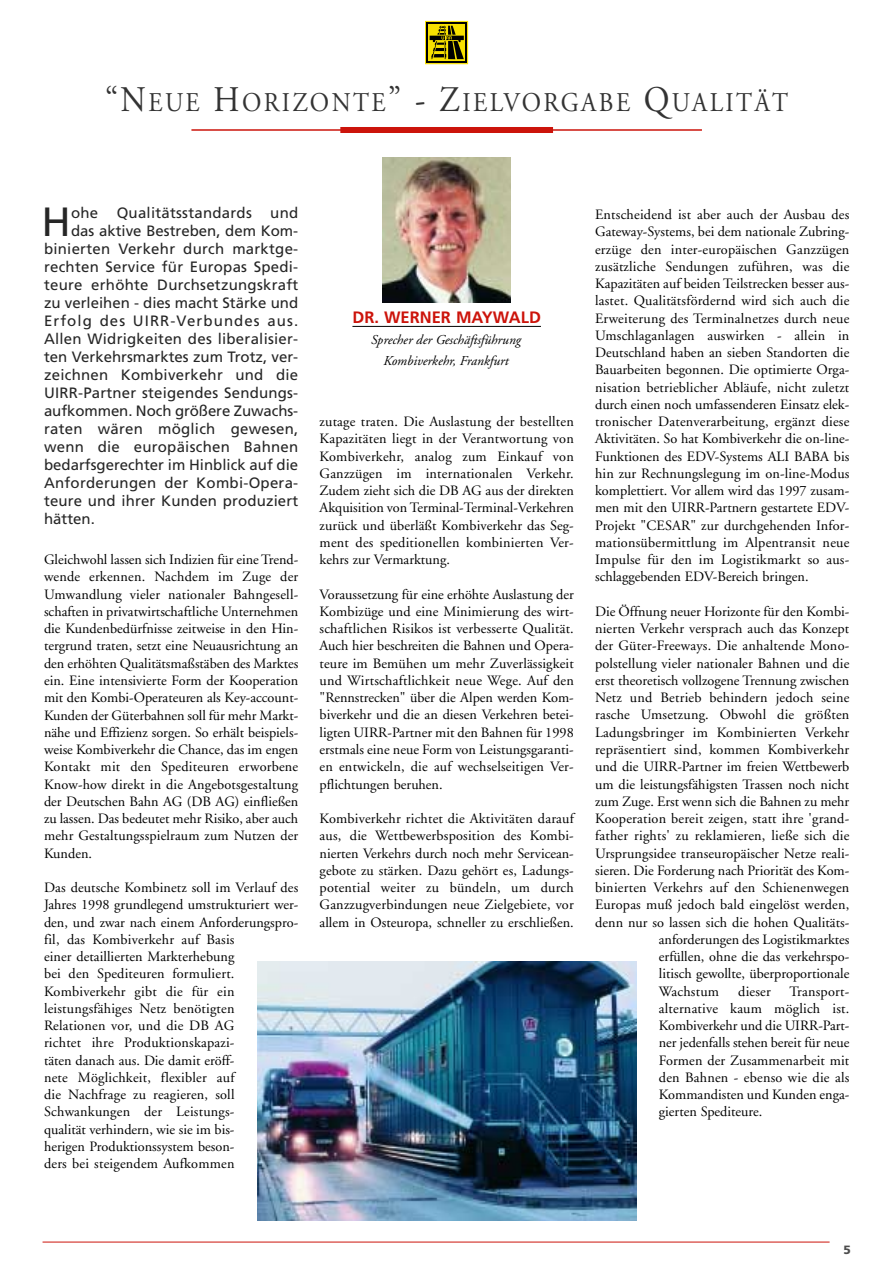
<style>
.page{position:relative;width:893px;height:1262px;background:#fff}
.page>*{position:absolute;margin:0;border:0;box-sizing:border-box;transform-origin:0 0}
.t1{font:40.8px "Frutiger";color:#262626}
.t2{font:27px "Adobe Garamond";letter-spacing:.1em;color:#333;scale:.9 1}
.t3{font:700 16.5px "Frutiger";color:#cc140b}
.t4{font:15px "Frutiger";letter-spacing:.015em;color:#262626}
.t5{font:15px "Frutiger";letter-spacing:-.005em;color:#262626}
.t6{font:15px "Frutiger";letter-spacing:.07em;color:#262626}
.t7{font:14.25px/17.2px "Adobe Garamond";letter-spacing:.01em;color:#000;text-align:justify}
.t8{font:italic 13.5px/21px "Adobe Garamond";color:#000;text-align:center}
.t9{font:900 12px "Frutiger";color:#4d4d4d}
.s1{font-size:36px}
</style>
<div class="page">
<hr style="left:352px;top:326px;width:189px;height:1px;background:#000">
<div style="left:340px;top:127px;width:213px;height:6px;background:#cc140b"></div>
<hr style="left:191px;top:129px;width:511px;height:2px;background:#cc140b">
<hr style="left:43px;top:1241px;width:786px;height:1px;background:#cc140b">
<img style="left:383px;top:157px;width:127px;height:145px">
<svg style="left:425px;top:21px;width:42px;height:43px"></svg>
<div style="left:426px;top:22px;width:40px;height:41px;background:linear-gradient(to bottom,#f7e000,#f7e000)"></div>
<svg style="left:428px;top:24px;width:36px;height:37px"></svg>
<svg style="left:429px;top:26px;width:35px;height:33px"></svg>
<img style="left:257px;top:961px;width:379px;height:259px">
<h2 class="t2" style="left:105px;top:92px;width:760px"><span class="s1">“N</span>EUE <span class="s1">H</span>ORIZONTE<span class="s1">” - Z</span>IELVORGABE <span class="s1">Q</span>UALITÄT</h2>
<h1 class="t1" style="left:42px;top:206px;width:31px">H</h1>
<p class="t4" style="left:71px;top:207px;width:229px">ohe Qualitätsstandards und</p>
<p class="t4" style="left:71px;top:225px;width:229px">das aktive Bestreben, dem Kom-</p>
<p class="t4" style="left:44px;top:243px;width:256px">binierten Verkehr durch marktge-</p>
<p class="t4" style="left:44px;top:261px;width:256px">rechten Service für Europas Spedi-</p>
<p class="t4" style="left:44px;top:279px;width:256px">teure erhöhte Durchsetzungskraft</p>
<p class="t4" style="left:44px;top:297px;width:256px">zu verleihen - dies macht Stärke und</p>
<p class="t6" style="left:44px;top:315px;width:256px">Erfolg des UIRR-Verbundes aus.</p>
<p class="t4" style="left:44px;top:333px;width:256px">Allen Widrigkeiten des liberalisier-</p>
<p class="t4" style="left:44px;top:351px;width:256px">ten Verkehrsmarktes zum Trotz, ver-</p>
<p class="t4" style="left:44px;top:369px;width:256px">zeichnen Kombiverkehr und die</p>
<p class="t4" style="left:44px;top:387px;width:256px">UIRR-Partner steigendes Sendungs-</p>
<p class="t5" style="left:44px;top:405px;width:256px">aufkommen. Noch größere Zuwachs-</p>
<p class="t4" style="left:44px;top:423px;width:256px">raten wären möglich gewesen,</p>
<p class="t4" style="left:44px;top:441px;width:256px">wenn die europäischen Bahnen</p>
<p class="t4" style="left:44px;top:459px;width:256px">bedarfsgerechter im Hinblick auf die</p>
<p class="t4" style="left:44px;top:477px;width:256px">Anforderungen der Kombi-Opera-</p>
<p class="t4" style="left:44px;top:495px;width:256px">teure und ihrer Kunden produziert</p>
<p class="t4" style="left:44px;top:513px;width:52px">hätten.</p>
<p class="t7" style="left:44px;top:552px;width:256px">Gleichwohl lassen sich Indizien für eine Trend&shy;wende erkennen. Nachdem im Zuge der Umwandlung vieler nationaler Bahngesell&shy;schaften in privatwirtschaftliche Unternehmen die Kundenbedürfnisse zeitweise in den Hin&shy;tergrund traten, setzt eine Neuausrichtung an den erhöhten Qualitätsmaßstäben des Marktes ein. Eine intensivierte Form der Kooperation mit den Kombi-Operateuren als Key-account-Kunden der Güterbahnen soll für mehr Markt&shy;nähe und Effizienz sorgen. So erhält beispiels&shy;weise Kombiverkehr die Chance, das im engen Kontakt mit den Spediteuren erworbene Know-how direkt in die Angebotsgestaltung der Deutschen Bahn AG (DB AG) einfließen zu lassen. Das bedeutet mehr Risiko, aber auch mehr Gestaltungsspielraum zum Nutzen der Kunden.</p>
<p class="t7" style="left:44px;top:880px;width:256px;text-align:left">Das deutsche Kombinetz soll im Verlauf des Jahres 1998 grundlegend umstrukturiert wer&shy;den, und zwar nach einem Anforderungspro&shy;fil, das Kombiverkehr auf Basis<br>einer detaillierten Markterhebung<br>bei den Spediteuren formuliert.<br>Kombiverkehr gibt die für ein leistungsfähiges Netz benötigten Relationen vor, und die DB AG<br>richtet ihre Produktionskapazi-<br>täten danach aus. Die damit eröff-<br>nete Möglichkeit, flexibler auf<br>die Nachfrage zu reagieren, soll Schwankungen der Leistungs-<br>qualität verhindern, wie sie im bis-<br>herigen Produktionssystem beson-<br>ders bei steigendem Aufkommen</p>
<p class="t3" style="left:352px;top:310px;width:190px">DR. WERNER MAYWALD</p>
<p class="t8" style="left:371px;top:330px;width:151px">Sprecher der Geschäftsführung<br>Kombiverkehr, Frankfurt</p>
<p class="t7" style="left:319px;top:414px;width:256px">zutage traten. Die Auslastung der bestellten Kapazitäten liegt in der Verantwortung von Kombiverkehr, analog zum Einkauf von Ganzzügen im internationalen Verkehr.<br>Zudem zieht sich die DB AG aus der direkten Akquisition von Terminal-Terminal-Verkehren zurück und überläßt Kombiverkehr das Seg&shy;ment des speditionellen kombinierten Ver&shy;kehrs zur Vermarktung.</p>
<p class="t7" style="left:319px;top:587px;width:256px">Voraussetzung für eine erhöhte Auslastung der Kombizüge und eine Minimierung des wirt&shy;schaftlichen Risikos ist verbesserte Qualität.<br>Auch hier beschreiten die Bahnen und Opera&shy;teure im Bemühen um mehr Zuverlässigkeit und Wirtschaftlichkeit neue Wege. Auf den "Rennstrecken" über die Alpen werden Kom&shy;biverkehr und die an diesen Verkehren betei&shy;ligten UIRR-Partner mit den Bahnen für 1998 erstmals eine neue Form von Leistungsgaranti&shy;en entwickeln, die auf wechselseitigen Ver&shy;pflichtungen beruhen.</p>
<p class="t7" style="left:319px;top:811px;width:256px">Kombiverkehr richtet die Aktivitäten darauf aus, die Wettbewerbsposition des Kombi&shy;nierten Verkehrs durch noch mehr Servicean&shy;gebote zu stärken. Dazu gehört es, Ladungs&shy;potential weiter zu bündeln, um durch Ganzzugverbindungen neue Zielgebiete, vor allem in Osteuropa, schneller zu erschließen.</p>
<p class="t7" style="left:595px;top:207px;width:256px">Entscheidend ist aber auch der Ausbau des Gateway-Systems, bei dem nationale Zubring&shy;erzüge den inter-europäischen Ganzzügen zusätzliche Sendungen zuführen, was die Kapazitäten auf beiden Teilstrecken besser aus&shy;lastet. Qualitätsfördernd wird sich auch die Erweiterung des Terminalnetzes durch neue Umschlaganlagen auswirken - allein in Deutschland haben an sieben Standorten die Bauarbeiten begonnen. Die optimierte Orga&shy;nisation betrieblicher Abläufe, nicht zuletzt durch einen noch umfassenderen Einsatz elek&shy;tronischer Datenverarbeitung, ergänzt diese Aktivitäten. So hat Kombiverkehr die on-line-Funktionen des EDV-Systems ALI BABA bis hin zur Rechnungslegung im on-line-Modus komplettiert. Vor allem wird das 1997 zusam&shy;men mit den UIRR-Partnern gestartete EDV-Projekt "CESAR" zur durchgehenden Infor&shy;mationsübermittlung im Alpentransit neue Impulse für den im Logistikmarkt so aus&shy;schlaggebenden EDV-Bereich bringen.</p>
<p class="t7" style="left:595px;top:604px;width:256px">Die Öffnung neuer Horizonte für den Kombi-</p>
<p class="t7" style="left:595px;top:621px;width:256px">nierten Verkehr versprach auch das Konzept</p>
<p class="t7" style="left:595px;top:638px;width:256px">der Güter-Freeways. Die anhaltende Mono-</p>
<p class="t7" style="left:595px;top:656px;width:256px">polstellung vieler nationaler Bahnen und die</p>
<p class="t7" style="left:595px;top:673px;width:256px">erst theoretisch vollzogene Trennung zwischen</p>
<p class="t7" style="left:595px;top:690px;width:256px">Netz und Betrieb behindern jedoch seine</p>
<p class="t7" style="left:595px;top:707px;width:256px">rasche Umsetzung. Obwohl die größten</p>
<p class="t7" style="left:595px;top:725px;width:256px">Ladungsbringer im Kombinierten Verkehr</p>
<p class="t7" style="left:595px;top:742px;width:256px">repräsentiert sind, kommen Kombiverkehr</p>
<p class="t7" style="left:595px;top:759px;width:256px">und die UIRR-Partner im freien Wettbewerb</p>
<p class="t7" style="left:595px;top:776px;width:256px">um die leistungsfähigsten Trassen noch nicht</p>
<p class="t7" style="left:595px;top:794px;width:256px">zum Zuge. Erst wenn sich die Bahnen zu mehr</p>
<p class="t7" style="left:595px;top:811px;width:256px">Kooperation bereit zeigen, statt ihre 'grand-</p>
<p class="t7" style="left:595px;top:828px;width:256px">father rights' zu reklamieren, ließe sich die</p>
<p class="t7" style="left:595px;top:845px;width:256px">Ursprungsidee transeuropäischer Netze reali-</p>
<p class="t7" style="left:595px;top:863px;width:256px">sieren. Die Forderung nach Priorität des Kom-</p>
<p class="t7" style="left:595px;top:880px;width:256px">binierten Verkehrs auf den Schienenwegen</p>
<p class="t7" style="left:595px;top:897px;width:256px">Europas muß jedoch bald eingelöst werden,</p>
<p class="t7" style="left:595px;top:914px;width:256px">denn nur so lassen sich die hohen Qualitäts-</p>
<p class="t7" style="left:658px;top:932px;width:192px">anforderungen des Logistikmarktes</p>
<p class="t7" style="left:658px;top:949px;width:192px">erfüllen, ohne die das verkehrspo-</p>
<p class="t7" style="left:658px;top:966px;width:192px">litisch gewollte, überproportionale</p>
<p class="t7" style="left:658px;top:983px;width:62px">Wachstum</p>
<p class="t7" style="left:738px;top:983px;width:34px">dieser</p>
<p class="t7" style="left:658px;top:983px;width:192px;text-indent:130px">Transport&shy;alternative kaum möglich ist.<br>Kombiverkehr und die UIRR-Part&shy;ner jedenfalls stehen bereit für neue Formen der Zusammenarbeit mit den Bahnen - ebenso wie die als Kommandisten und Kunden enga&shy;gierten Spediteure.</p>
<p class="t9" style="left:843px;top:1245px;width:9px">5</p>
</div>
